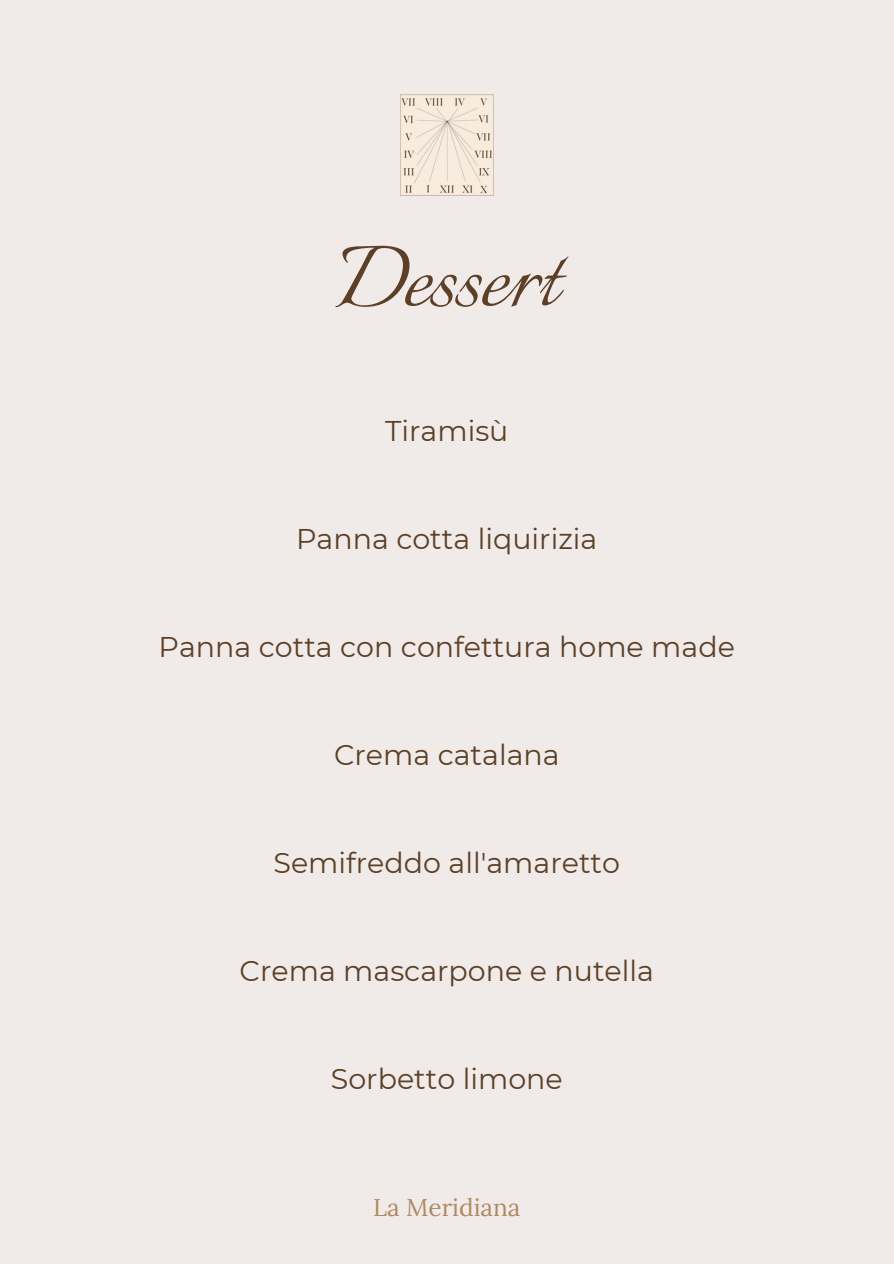
<style>
.page{position:relative;width:894px;height:1264px;background:#fff}
.page>*{position:absolute;margin:0;border:0;box-sizing:border-box;transform-origin:0 0}
.t1{font:108px "Italianno";color:#5c3f26}
.t2{font:28.5px "Montserrat";color:#5c3f26}
.t3{font:24.3px "Lora";color:#af8963}
</style>
<div class="page">
<div style="left:0;top:0;width:893px;height:1263px;background:#f0ebe8"></div>
<img style="left:400px;top:94px;width:93px;height:102px">
<p class="t1" style="left:335px;top:219px;width:224px">Dessert</p>
<p class="t2" style="left:385px;top:413px;width:125px">Tiramisù</p>
<p class="t2" style="left:296px;top:521px;width:303px">Panna cotta liquirizia</p>
<p class="t2" style="left:159px;top:629px;width:577px">Panna cotta con confettura home made</p>
<p class="t2" style="left:334px;top:737px;width:227px">Crema catalana</p>
<p class="t2" style="left:273px;top:845px;width:348px">Semifreddo all'amaretto</p>
<p class="t2" style="left:239px;top:953px;width:416px">Crema mascarpone e nutella</p>
<p class="t2" style="left:331px;top:1061px;width:233px">Sorbetto limone</p>
<p class="t3" style="left:373px;top:1191px;width:149px">La Meridiana</p>
</div>
